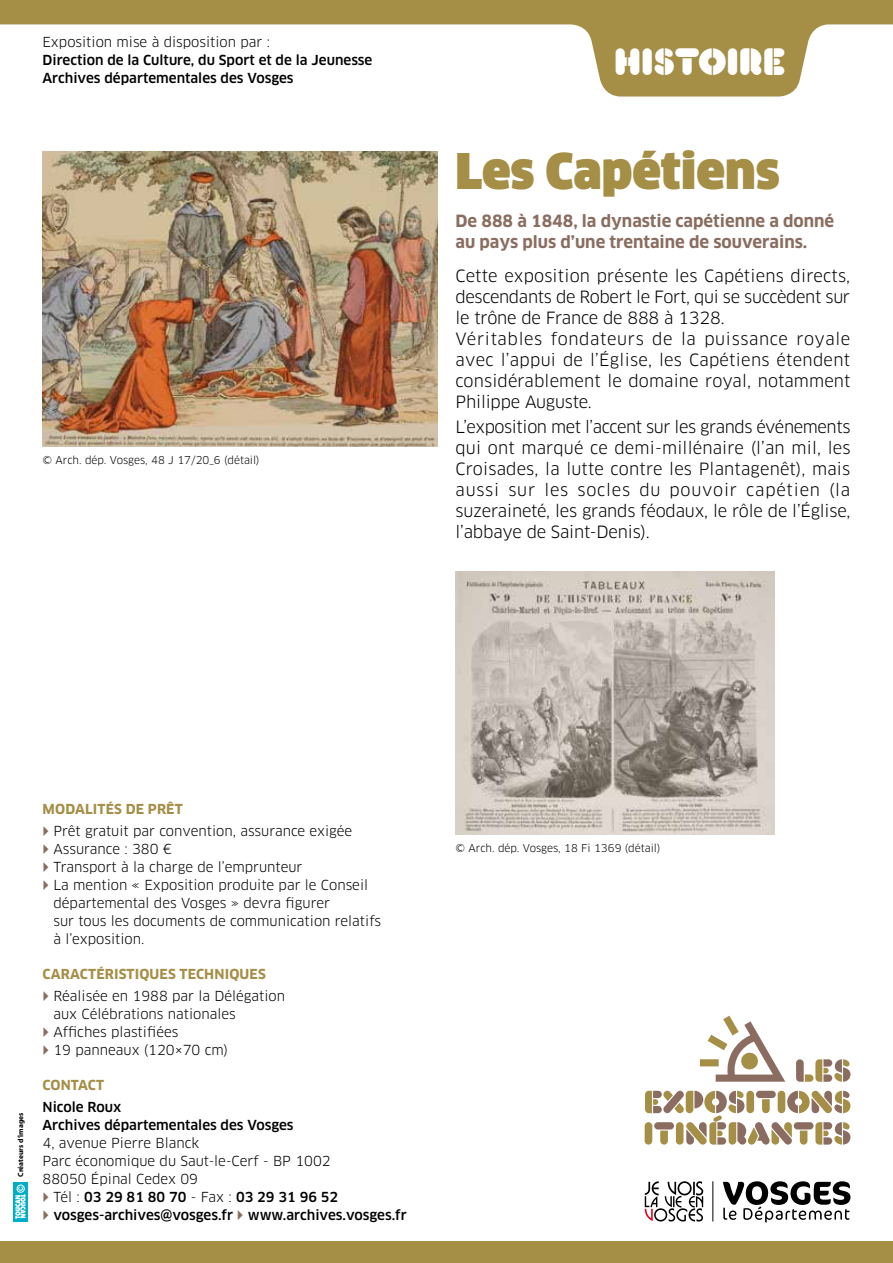
<style>
.page{position:relative;width:893px;height:1263px;background:#fff}
.page>*{position:absolute;margin:0;border:0;box-sizing:border-box;transform-origin:0 0}
.t1{font:900 48px "Clan OT";color:#a58e46}
.t2{font:37.5px "Kada";color:#fff}
.t3{font:16.5px/21px "Clan OT";letter-spacing:.005em;color:#000}
.t4{font:700 16.5px/21px "Clan OT";color:#8a6d60}
.t5{font:13.5px/18px "Clan OT";color:#000}
.t6{font:500 13.5px/18px "Clan OT";color:#000}
.t7{font:700 13.5px "Clan OT";letter-spacing:.01em;color:#a58e46}
.t8{font:10.5px "Clan OT";color:#000}
.t9{font:700 7.5px "Myriad Pro";color:#000}
.s1{font-weight:400}
</style>
<div class="page">
<svg style="left:0;top:0;width:893px;height:97px"></svg>
<hr style="left:712px;top:1181px;width:1px;height:40px;background:#000">
<svg style="left:645px;top:1181px;width:58px;height:40px"></svg>
<svg style="left:723px;top:1181px;width:127px;height:41px"></svg>
<div style="left:0;top:1242px;width:893px;height:21px;background:#a58e46"></div>
<div style="left:700px;top:1059px;width:19px;height:7px;background:#a58e46"></div>
<svg style="left:708px;top:1016px;width:77px;height:66px"></svg>
<svg style="left:796px;top:1059px;width:54px;height:23px"></svg>
<svg style="left:645px;top:1091px;width:205px;height:53px"></svg>
<div style="left:13px;top:1182px;width:15px;height:39px;background:#00aec7"></div>
<svg style="left:15px;top:1184px;width:11px;height:35px"></svg>
<img style="left:43px;top:151px;width:394px;height:296px">
<img style="left:455px;top:572px;width:320px;height:262px">
<p class="t5" style="left:43px;top:33px;width:229px">Exposition mise à disposition par :</p>
<p class="t6" style="left:43px;top:51px;width:331px">Direction de la Culture, du Sport et de la Jeunesse<br>Archives départementales des Vosges</p>
<p class="t8" style="left:43px;top:454px;width:219px">© Arch. dép. Vosges, 48 J 17/20_6 (détail)</p>
<h2 class="t2" style="left:614px;top:39px;width:173px">HISTOIRE</h2>
<h1 class="t1" style="left:455px;top:144px;width:326px">Les Capétiens</h1>
<p class="t4" style="left:455px;top:210px;width:380px">De 888 à 1848, la dynastie capétienne a donné au pays plus d’une trentaine de souverains.</p>
<p class="t3" style="left:455px;top:265px;width:397px">Cette exposition présente les Capétiens directs, descendants de Robert le Fort, qui se succèdent sur le trône de France de 888 à 1328.<br>Véritables fondateurs de la puissance royale avec l’appui de l’Église, les Capétiens étendent considérablement le domaine royal, notamment Philippe Auguste.</p>
<p class="t3" style="left:455px;top:416px;width:396px;text-align:justify">L’exposition met l’accent sur les grands événements qui ont marqué ce demi-millénaire (l’an mil, les Croisades, la lutte contre les Plantagenêt), mais aussi sur les socles du pouvoir capétien (la suzeraineté, les grands féodaux, le rôle de l’Église, l’abbaye de Saint-Denis).</p>
<p class="t9" style="left:16px;top:1177px;width:65px;rotate:-90deg">Créateurs d’images</p>
<p class="t7" style="left:43px;top:801px;width:142px">Modalités de prêt</p>
<p class="t5" style="left:53px;top:822px;width:329px">Prêt gratuit par convention, assurance exigée Assurance : 380 €<br>Transport à la charge de l’emprunteur<br>La mention « Exposition produite par le Conseil départemental des Vosges » devra figurer<br>sur tous les documents de communication relatifs à l’exposition.</p>
<p class="t7" style="left:43px;top:966px;width:225px">Caractéristiques techniques</p>
<p class="t5" style="left:53px;top:987px;width:233px">Réalisée en 1988 par la Délégation aux Célébrations nationales<br>Affiches plastifiées<br>19 panneaux (120×70 cm)</p>
<p class="t7" style="left:43px;top:1077px;width:63px">Contact</p>
<p class="t6" style="left:43px;top:1098px;width:252px">Nicole Roux<br>Archives départementales des Vosges</p>
<p class="t5" style="left:43px;top:1134px;width:290px">4, avenue Pierre Blanck<br>Parc économique du Saut-le-Cerf - BP 1002<br>88050 Épinal Cedex 09</p>
<p class="t6" style="left:53px;top:1188px;width:355px"><span class="s1">Tél :</span> 03 29 81 80 70 <span class="s1">- Fax :</span> 03 29 31 96 52 vosges-archives@vosges.fr www.archives.vosges.fr</p>
<p class="t8" style="left:455px;top:841px;width:206px">© Arch. dép. Vosges, 18 Fi 1369 (détail)</p>
</div>
